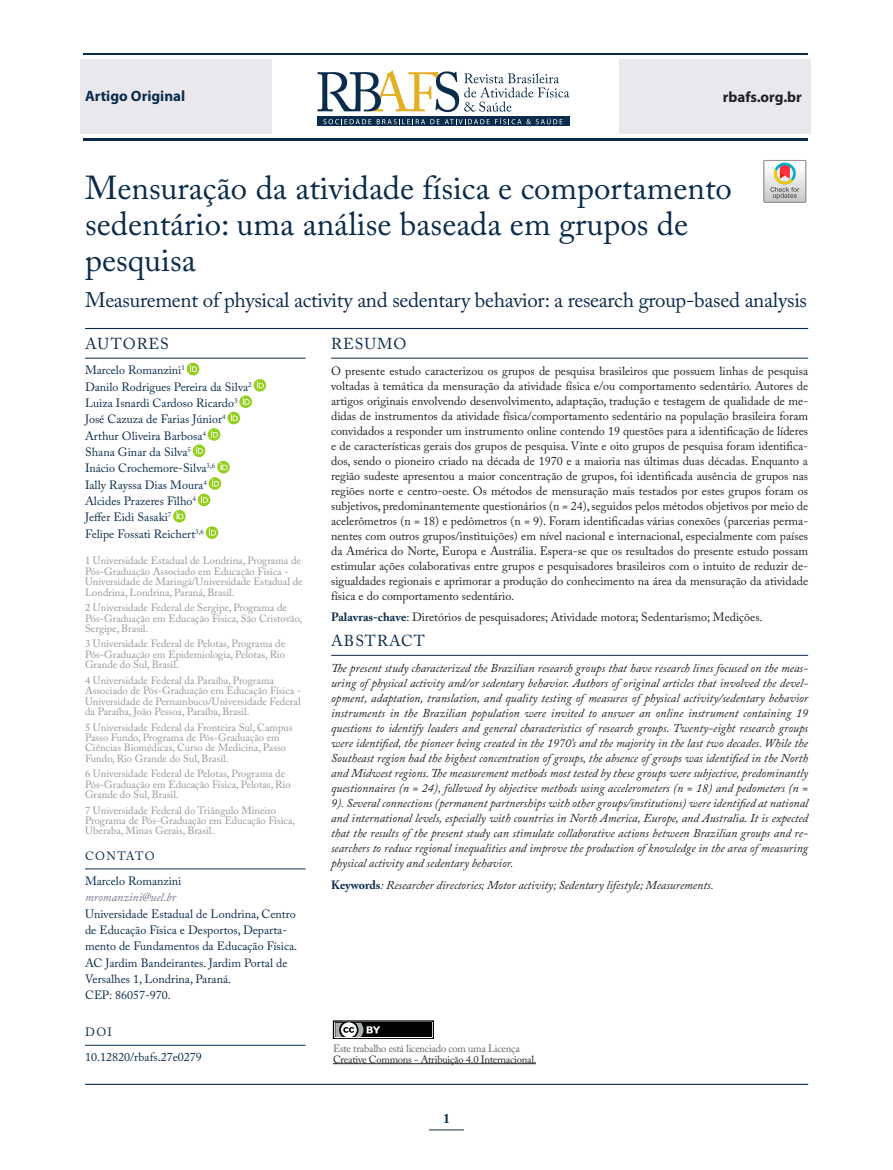
<style>
.page{position:relative;width:893px;height:1170px;background:#fff}
.page>*{position:absolute;margin:0;border:0;box-sizing:border-box;transform-origin:0 0}
.t1{font:33px/36px "Adobe Caslon Pro";color:#0b2b4b}
.t2{font:21px "Adobe Caslon Pro";letter-spacing:-.015em;color:#0b2b4b}
.t3{font:15.75px "Adobe Caslon Pro";letter-spacing:.065em;color:#0b2b4b}
.t4{font:700 15px "Myriad Pro";color:#0b2b4b}
.t5{font:700 15px "Myriad Pro";color:#231f20}
.t6{font:700 13.5px "Adobe Caslon Pro";color:#0b2b4b}
.t7{font:12px/15px "Adobe Caslon Pro";color:#231f20;text-align:justify}
.t8{font:italic 12px/15px "Adobe Caslon Pro";color:#231f20;text-align:justify}
.t9{font:12px/16.4px "Adobe Caslon Pro";color:#0b2b4b}
.t10{font:italic 12px "Adobe Caslon Pro";color:#72768d}
.t11{font:10.5px/10.4px "Adobe Caslon Pro";color:#949698}
.t12{font:10.5px "Adobe Caslon Pro";letter-spacing:-.02em;color:#231f20}
.t13{font:10.5px "Adobe Caslon Pro";letter-spacing:-.02em;color:#636466}
.s1{font-weight:700;color:#0b2b4b}
.s2{font-weight:700;font-style:normal;color:#0b2b4b}
</style>
<div class="page">
<div style="left:619px;top:59px;width:192px;height:75px;background:#e9e9ed"></div>
<div style="left:80px;top:59px;width:192px;height:75px;background:#e9e9ed"></div>
<hr style="left:83px;top:53px;width:725px;height:2px;background:#0b2b4b">
<hr style="left:83px;top:138px;width:725px;height:2px;background:#0b2b4b">
<svg style="left:318px;top:117px;width:252px;height:9px"></svg>
<svg style="left:323px;top:119px;width:48px;height:5px"></svg>
<svg style="left:377px;top:118px;width:185px;height:6px"></svg>
<svg style="left:318px;top:70px;width:251px;height:42px"></svg>
<hr style="left:429px;top:1129px;width:35px;height:1px;background:#0b2b4b">
<hr style="left:333px;top:1063px;width:203px;height:1px;background:#231f20">
<div style="left:333px;top:1020px;width:100px;height:18px;border:1px solid #020304"></div>
<div style="left:335px;top:1022px;width:97px;height:14px;background:#020304"></div>
<svg style="left:333px;top:1020px;width:47px;height:19px"></svg>
<hr style="left:85px;top:328px;width:723px;height:1px;background:#0b2b4b">
<hr style="left:85px;top:358px;width:221px;height:1px;background:#0b2b4b">
<hr style="left:85px;top:868px;width:221px;height:1px;background:#0b2b4b">
<hr style="left:85px;top:1044px;width:221px;height:1px;background:#0b2b4b">
<svg style="left:173px;top:363px;width:93px;height:176px"></svg>
<hr style="left:331px;top:358px;width:477px;height:1px;background:#0b2b4b">
<hr style="left:331px;top:655px;width:477px;height:1px;background:#0b2b4b">
<hr style="left:85px;top:1083px;width:723px;height:1px;background:#0b2b4b">
<svg style="left:764px;top:160px;width:42px;height:42px"></svg>
<p class="t4" style="left:85px;top:88px;width:102px">Artigo Original</p>
<p class="t5" style="left:723px;top:88px;width:81px">rbafs.org.br</p>
<h1 class="t1" style="left:85px;top:170px;width:648px">Mensuração da atividade física e comportamento sedentário: uma análise baseada em grupos de pesquisa</h1>
<h2 class="t2" style="left:85px;top:287px;width:724px">Measurement of physical activity and sedentary behavior: a research group-based analysis</h2>
<h3 class="t3" style="left:85px;top:334px;width:85px">AUTORES</h3>
<p class="t9" style="left:85px;top:362px;width:168px">Marcelo Romanzini<sup>1<br></sup>Danilo Rodrigues Pereira da Silva<sup>2<br></sup>Luiza Isnardi Cardoso Ricardo<sup>3<br></sup>José Cazuza de Farias Júnior<sup>4<br></sup>Arthur Oliveira Barbosa<sup>4<br></sup>Shana Ginar da Silva<sup>5<br></sup>Inácio Crochemore-Silva<sup>3,6<br></sup>Ially Rayssa Dias Moura<sup>4<br></sup>Alcides Prazeres Filho<sup>4<br></sup>Jeffer Eidi Sasaki<sup>7<br></sup>Felipe Fossati Reichert<sup>3,6</sup></p>
<p class="t11" style="left:85px;top:555px;width:219px">1 Universidade Estadual de Londrina, Programa de Pós-Graduação Associado em Educação Física - Universidade de Maringá/Universidade Estadual de Londrina, Londrina, Paraná, Brasil.</p>
<p class="t11" style="left:85px;top:602px;width:219px">2 Universidade Federal de Sergipe, Programa de<br>Pós-Graduação em Educação Física, São Cristovão,<br>Sergipe, Brasil.</p>
<p class="t11" style="left:85px;top:638px;width:202px;text-align:justify">3 Universidade Federal de Pelotas, Programa de Pós-Graduação em Epidemiologia, Pelotas, Rio Grande do Sul, Brasil.</p>
<p class="t11" style="left:85px;top:675px;width:218px">4 Universidade Federal da Paraíba, Programa Associado de Pós-Graduação em Educação Física - Universidade de Pernambuco/Universidade Federal da Paraíba, João Pessoa, Paraíba, Brasil.</p>
<p class="t11" style="left:85px;top:721px;width:209px">5 Universidade Federal da Fronteira Sul, Campus Passo Fundo, Programa de Pós-Graduação em Ciências Biomédicas, Curso de Medicina, Passo Fundo, Rio Grande do Sul, Brasil.</p>
<p class="t11" style="left:85px;top:768px;width:207px">6 Universidade Federal de Pelotas, Programa de<br>Pós-Graduação em Educação Física, Pelotas, Rio<br>Grande do Sul, Brasil.</p>
<p class="t11" style="left:85px;top:804px;width:212px">7 Universidade Federal do Triângulo Mineiro<br>Programa de Pós-Graduação em Educação Física,<br>Uberaba, Minas Gerais, Brasil.</p>
<p class="t9" style="left:85px;top:843px;width:98px;line-height:24.9px">CONTATO<br>Marcelo Romanzini</p>
<p class="t10" style="left:85px;top:890px;width:93px">mromanzini@uel.br</p>
<p class="t9" style="left:85px;top:905px;width:214px">Universidade Estadual de Londrina, Centro de Educação Física e Desportos, Departa&shy;mento de Fundamentos da Educação Física.<br>AC Jardim Bandeirantes. Jardim Portal de Versalhes 1, Londrina, Paraná.<br>CEP: 86057-970.</p>
<p class="t9" style="left:85px;top:1019px;width:118px;line-height:24.9px">DOI<br>10.12820/rbafs.27e0279</p>
<h3 class="t3" style="left:331px;top:334px;width:77px">RESUMO</h3>
<p class="t7" style="left:331px;top:363px;width:479px">O presente estudo caracterizou os grupos de pesquisa brasileiros que possuem linhas de pesquisa voltadas à temática da mensuração da atividade física e/ou comportamento sedentário. Autores de artigos originais envolvendo desenvolvimento, adaptação, tradução e testagem de qualidade de me&shy;didas de instrumentos da atividade física/comportamento sedentário na população brasileira foram convidados a responder um instrumento online contendo 19 questões para a identificação de líderes e de características gerais dos grupos de pesquisa. Vinte e oito grupos de pesquisa foram identifica&shy;dos, sendo o pioneiro criado na década de 1970 e a maioria nas últimas duas décadas. Enquanto a região sudeste apresentou a maior concentração de grupos, foi identificada ausência de grupos nas regiões norte e centro-oeste. Os métodos de mensuração mais testados por estes grupos foram os subjetivos, predominantemente questionários (n = 24), seguidos pelos métodos objetivos por meio de acelerômetros (n = 18) e pedômetros (n = 9). Foram identificadas várias conexões (parcerias perma&shy;nentes com outros grupos/instituições) em nível nacional e internacional, especialmente com países da América do Norte, Europa e Austrália. Espera-se que os resultados do presente estudo possam estimular ações colaborativas entre grupos e pesquisadores brasileiros com o intuito de reduzir de&shy;sigualdades regionais e aprimorar a produção do conhecimento na área da mensuração da atividade física e do comportamento sedentário.</p>
<p class="t7" style="left:331px;top:609px;width:433px"><span class="s1">Palavras-chave</span>: Diretórios de pesquisadores; Atividade motora; Sedentarismo; Medições.</p>
<h3 class="t3" style="left:331px;top:631px;width:95px">ABSTRACT</h3>
<p class="t8" style="left:331px;top:660px;width:479px">The present study characterized the Brazilian research groups that have research lines focused on the meas&shy;uring of physical activity and/or sedentary behavior. Authors of original articles that involved the devel&shy;opment, adaptation, translation, and quality testing of measures of physical activity/sedentary behavior instruments in the Brazilian population were invited to answer an online instrument containing 19 questions to identify leaders and general characteristics of research groups. Twenty-eight research groups were identified, the pioneer being created in the 1970’s and the majority in the last two decades. While the Southeast region had the highest concentration of groups, the absence of groups was identified in the North and Midwest regions. The measurement methods most tested by these groups were subjective, predominantly questionnaires (n = 24), followed by objective methods using accelerometers (n = 18) and pedometers (n = 9). Several connections (permanent partnerships with other groups/institutions) were identified at national and international levels, especially with countries in North America, Europe, and Australia. It is expected that the results of the present study can stimulate collaborative actions between Brazilian groups and re&shy;searchers to reduce regional inequalities and improve the production of knowledge in the area of measuring physical activity and sedentary behavior.</p>
<p class="t8" style="left:331px;top:876px;width:384px"><span class="s2">Keywords</span>: Researcher directories; Motor activity; Sedentary lifestyle; Measurements.</p>
<p class="t13" style="left:333px;top:1042px;width:188px">Este trabalho está licenciado com uma Licença</p>
<p class="t12" style="left:333px;top:1052px;width:205px">Creative Commons - Atribuição 4.0 Internacional.</p>
<p class="t6" style="left:443px;top:1110px;width:8px">1</p>
</div>
